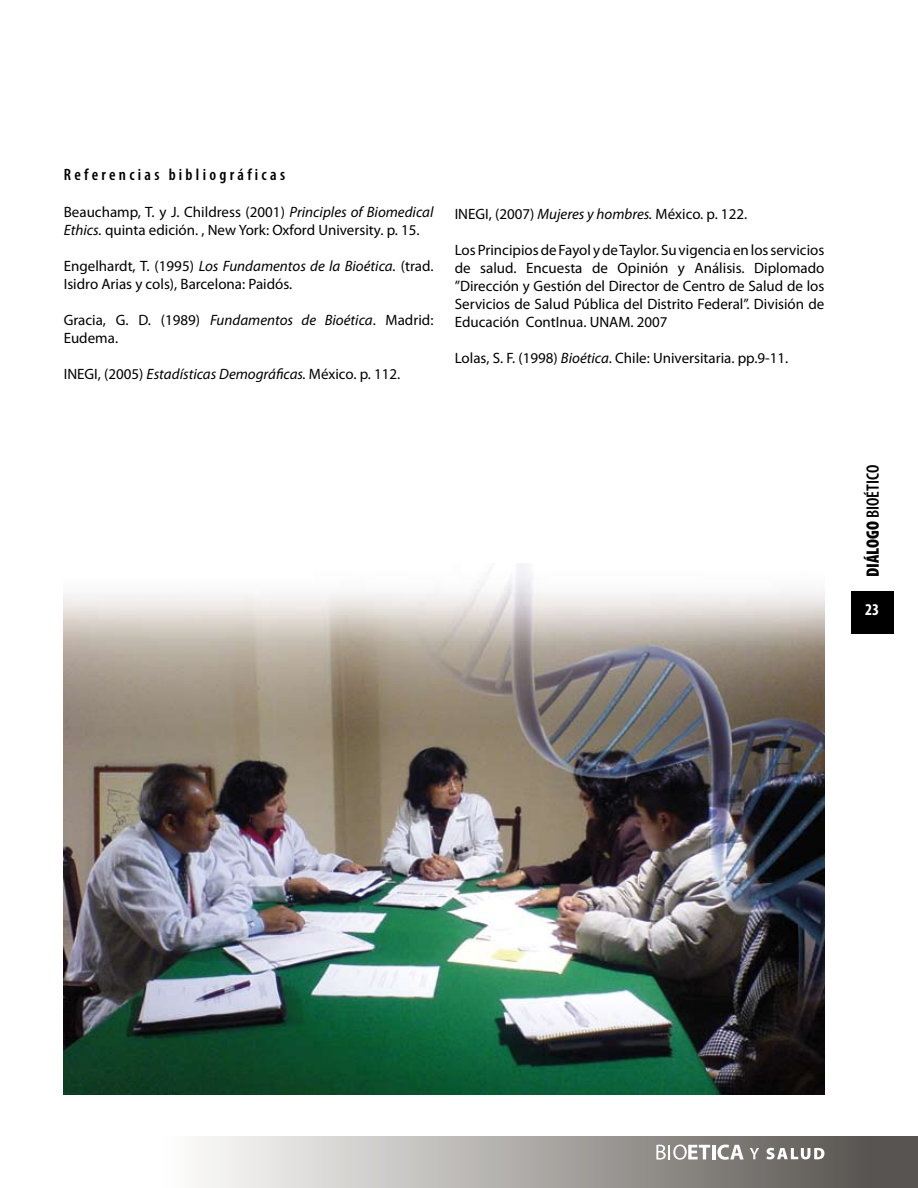
<style>
.page{position:relative;width:918px;height:1188px;background:#fff}
.page>*{position:absolute;margin:0;border:0;box-sizing:border-box;transform-origin:0 0}
.t1{font:600 condensed 18px "Myriad Pro";color:#000}
.t2{font:600 condensed 16.5px "Myriad Pro";letter-spacing:.2em;color:#000}
.t3{font:700 condensed 16.5px "Myriad Pro";color:#fff}
.t4{font:15px/18px "Myriad Pro";color:#000}
.s1{font-style:italic}
.s2{font-weight:900}
</style>
<div class="page">
<div style="left:0;top:1136px;width:918px;height:52px;background:linear-gradient(to right,#fff,#57534e)"></div>
<div style="left:851px;top:591px;width:43px;height:43px;background:#000"></div>
<svg style="left:656px;top:1145px;width:54px;height:15px"></svg>
<hr style="left:712px;top:1145px;width:3px;height:14px;background:#fff">
<svg style="left:717px;top:1145px;width:27px;height:15px"></svg>
<svg style="left:750px;top:1148px;width:9px;height:11px"></svg>
<svg style="left:766px;top:1148px;width:58px;height:11px"></svg>
<img style="left:64px;top:563px;width:760px;height:531px">
<p class="t2" style="left:64px;top:164px;width:223px">Referencias bibliográficas</p>
<p class="t4" style="left:64px;top:203px;width:371px">Beauchamp, T. y J. Childress (2001) <span class="s1">Principles of Biomedical<br>Ethics.</span> quinta edición. , New York: Oxford University. p. 15.</p>
<p class="t4" style="left:64px;top:257px;width:371px">Engelhardt, T. (1995) <span class="s1">Los Fundamentos de la Bioética.</span> (trad.<br>Isidro Arias y cols), Barcelona: Paidós.</p>
<p class="t4" style="left:64px;top:311px;width:371px">Gracia, G. D. (1989) <span class="s1">Fundamentos de Bioética</span>. Madrid:<br>Eudema.</p>
<p class="t4" style="left:64px;top:365px;width:338px">INEGI, (2005) <span class="s1">Estadísticas Demográficas.</span> México. p. 112.</p>
<p class="t4" style="left:455px;top:204px;width:294px">INEGI, (2007) <span class="s1">Mujeres y hombres.</span> México. p. 122.</p>
<p class="t4" style="left:455px;top:240px;width:371px;text-align:justify">Los Principios de Fayol y de Taylor. Su vigencia en los servicios de salud. Encuesta de Opinión y Análisis. Diplomado ”Dirección y Gestión del Director de Centro de Salud de los Servicios de Salud Pública del Distrito Federal”. División de Educación ContInua. UNAM. 2007</p>
<p class="t4" style="left:455px;top:348px;width:335px">Lolas, S. F. (1998) <span class="s1">Bioética</span>. Chile: Universitaria. pp.9-11.</p>
<p class="t1" style="left:862px;top:577px;width:113px;rotate:-90deg"><span class="s2">DIÁLOGO</span> BIOÉTICO</p>
<p class="t3" style="left:865px;top:600px;width:16px">23</p>
</div>
